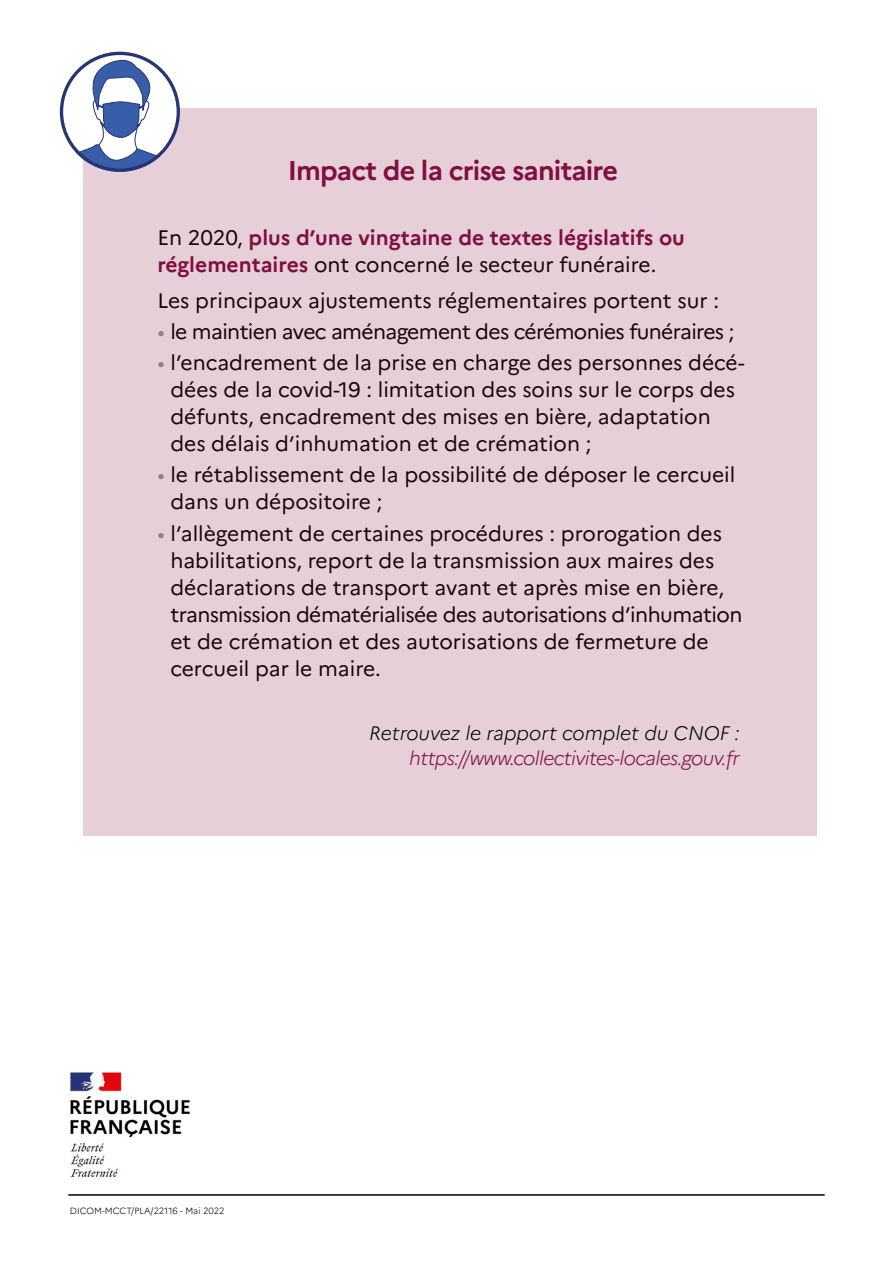
<style>
.page{position:relative;width:893px;height:1263px;background:#fff}
.page>*{position:absolute;margin:0;border:0;box-sizing:border-box;transform-origin:0 0}
.t1{font:700 27px "Marianne";letter-spacing:-.03em;color:#810f3f}
.t2{font:21px/27px "Marianne";color:#000}
.t3{font:700 21px/27px "Marianne";color:#810f3f}
.t4{font:21px "Marianne";letter-spacing:-.03em;color:#000}
.t5{font:italic 300 19.5px "Marianne";letter-spacing:-.03em;color:#810f3f}
.t6{font:italic 300 19.5px "Marianne";color:#000}
.t7{font:300 9px "Marianne";color:#000}
.s1{font-weight:400;color:#000}
.s2{color:#9d9d9c}
</style>
<div class="page">
<hr style="left:69px;top:1194px;width:755px;height:2px;background:#000">
<div style="left:83px;top:108px;width:733px;height:728px;background:#e6cfd9"></div>
<svg style="left:60px;top:60px;width:120px;height:112px"></svg>
<div style="left:60px;top:52px;width:120px;height:120px;border:3px solid #273475;border-radius:50%"></div>
<img style="left:70px;top:1072px;width:120px;height:106px">
<p class="t1" style="left:288px;top:154px;width:332px">Impact de la crise sanitaire</p>
<p class="t3" style="left:157px;top:224px;width:529px"><span class="s1">En 2020,</span> plus d’une vingtaine de textes législatifs ou réglementaires <span class="s1">ont concerné le secteur funéraire.</span></p>
<p class="t2" style="left:157px;top:286px;width:563px">Les principaux ajustements réglementaires portent sur :</p>
<p class="t4" style="left:157px;top:318px;width:578px"><span class="s2">•</span> le maintien avec aménagement des cérémonies funéraires ;</p>
<p class="t2" style="left:170px;top:349px;width:576px;text-indent:-13px"><span class="s2">•</span> l’encadrement de la prise en charge des personnes décé&shy;dées de la covid-19 : limitation des soins sur le corps des défunts, encadrement des mises en bière, adaptation des délais d’inhumation et de crémation ;</p>
<p class="t2" style="left:170px;top:461px;width:566px;text-indent:-13px"><span class="s2">•</span> le rétablissement de la possibilité de déposer le cercueil dans un dépositoire ;</p>
<p class="t2" style="left:170px;top:519px;width:573px;text-indent:-13px"><span class="s2">•</span> l’allègement de certaines procédures : prorogation des habilitations, report de la transmission aux maires des déclarations de transport avant et après mise en bière, transmission dématérialisée des autorisations d’inhumation et de crémation et des autorisations de fermeture de cercueil par le maire.</p>
<p class="t6" style="left:369px;top:721px;width:372px">Retrouvez le rapport complet du CNOF :</p>
<p class="t5" style="left:409px;top:746px;width:332px">https://www.collectivites-locales.gouv.fr</p>
<p class="t7" style="left:70px;top:1206px;width:156px">DICOM-MCCT/PLA/22116 - Mai 2022</p>
</div>
